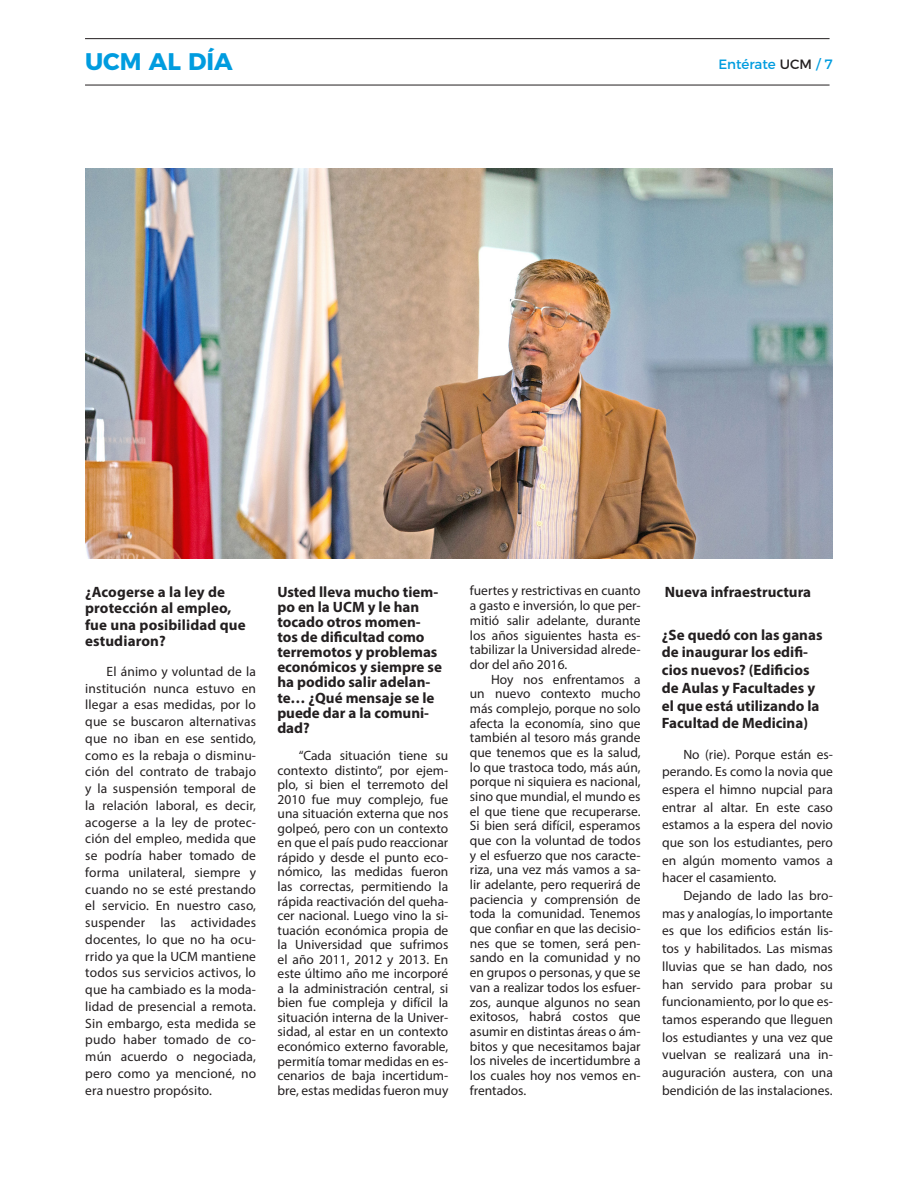
<style>
.page{position:relative;width:918px;height:1188px;background:#fff}
.page>*{position:absolute;margin:0;border:0;box-sizing:border-box;transform-origin:0 0}
.t1{font:700 24px "Montserrat";color:#009cdf}
.Subtitulo_Enterate{font:700 15px/15.1px "Myriad Pro";color:#231f20}
.Texto_Entérate{font:13.5px/14.7px "Myriad Pro";color:#231f20;text-align:justify}
.t2{font:13.5px "Montserrat";color:#009cdf}
.s1{color:#231f20}
</style>
<div class="page">
<hr style="left:85px;top:38px;width:745px;height:1px;background:#231f20">
<hr style="left:85px;top:85px;width:745px;height:1px;background:#231f20">
<img style="left:85px;top:169px;width:748px;height:390px">
<p class="t1" style="left:85px;top:42px;width:149px">UCM AL DÍA</p>
<p class="t2" style="left:718px;top:54px;width:116px">Entérate <span class="s1">UCM</span> / 7</p>
<p class="Subtitulo_Enterate" style="left:85px;top:583px;width:162px;line-height:16.6px">¿Acogerse a la ley de protección al empleo, fue una posibilidad que estudiaron?</p>
<p class="Texto_Entérate" style="left:85px;top:663px;width:172px;line-height:16.8px;text-indent:21px">El ánimo y voluntad de la institución nunca estuvo en llegar a esas medidas, por lo que se buscaron alternativas que no iban en ese sentido, como es la rebaja o disminu&shy;ción del contrato de trabajo y la suspensión temporal de la relación laboral, es decir, acogerse a la ley de protec&shy;ción del empleo, medida que se podría haber tomado de forma unilateral, siempre y cuando no se esté prestando el servicio. En nuestro caso, suspender las actividades docentes, lo que no ha ocu&shy;rrido ya que la UCM mantiene todos sus servicios activos, lo que ha cambiado es la moda&shy;lidad de presencial a remota.<br>Sin embargo, esta medida se pudo haber tomado de co&shy;mún acuerdo o negociada, pero como ya mencioné, no era nuestro propósito.</p>
<p class="Subtitulo_Enterate" style="left:277px;top:583px;width:166px">Usted lleva mucho tiem&shy;po en la UCM y le han tocado otros momen&shy;tos de dificultad como terremotos y problemas económicos y siempre se ha podido salir adelan&shy;te… ¿Qué mensaje se le puede dar a la comuni&shy;dad?</p>
<p class="Texto_Entérate" style="left:278px;top:748px;width:172px;text-indent:21px">“Cada situación tiene su contexto distinto”, por ejem&shy;plo, si bien el terremoto del 2010 fue muy complejo, fue una situación externa que nos golpeó, pero con un contexto en que el país pudo reaccionar rápido y desde el punto eco&shy;nómico, las medidas fueron las correctas, permitiendo la rápida reactivación del queha&shy;cer nacional. Luego vino la si&shy;tuación económica propia de la Universidad que sufrimos el año 2011, 2012 y 2013. En este último año me incorporé a la administración central, si bien fue compleja y difícil la situación interna de la Univer&shy;sidad, al estar en un contexto económico externo favorable, permitía tomar medidas en es&shy;cenarios de baja incertidum&shy;bre, estas medidas fueron muy</p>
<p class="Texto_Entérate" style="left:470px;top:583px;width:172px">fuertes y restrictivas en cuanto a gasto e inversión, lo que per&shy;mitió salir adelante, durante los años siguientes hasta es&shy;tabilizar la Universidad alrede&shy;dor del año 2016.</p>
<p class="Texto_Entérate" style="left:470px;top:671px;width:172px;text-indent:21px">Hoy nos enfrentamos a un nuevo contexto mucho más complejo, porque no solo afecta la economía, sino que también al tesoro más grande que tenemos que es la salud, lo que trastoca todo, más aún, porque ni siquiera es nacional, sino que mundial, el mundo es el que tiene que recuperarse.<br>Si bien será difícil, esperamos que con la voluntad de todos y el esfuerzo que nos caracte&shy;riza, una vez más vamos a sa&shy;lir adelante, pero requerirá de paciencia y comprensión de toda la comunidad. Tenemos que confiar en que las decisio&shy;nes que se tomen, será pen&shy;sando en la comunidad y no en grupos o personas, y que se van a realizar todos los esfuer&shy;zos, aunque algunos no sean exitosos, habrá costos que asumir en distintas áreas o ám&shy;bitos y que necesitamos bajar los niveles de incertidumbre a los cuales hoy nos vemos en&shy;frentados.</p>
<p class="Subtitulo_Enterate" style="left:665px;top:583px;width:148px">Nueva infraestructura</p>
<p class="Subtitulo_Enterate" style="left:662px;top:625px;width:162px;line-height:17.7px">¿Se quedó con las ganas de inaugurar los edifi&shy;cios nuevos? (Edificios de Aulas y Facultades y el que está utilizando la<br>Facultad de Medicina)</p>
<p class="Texto_Entérate" style="left:662px;top:745px;width:172px;line-height:17.7px;text-indent:21px">No (rie). Porque están es&shy;perando. Es como la novia que espera el himno nupcial para entrar al altar. En este caso estamos a la espera del novio que son los estudiantes, pero en algún momento vamos a hacer el casamiento.</p>
<p class="Texto_Entérate" style="left:662px;top:887px;width:172px;line-height:17.7px;text-indent:21px">Dejando de lado las bro&shy;mas y analogías, lo importante es que los edificios están lis&shy;tos y habilitados. Las mismas lluvias que se han dado, nos han servido para probar su funcionamiento, por lo que es&shy;tamos esperando que lleguen los estudiantes y una vez que vuelvan se realizará una in&shy;auguración austera, con una bendición de las instalaciones.</p>
</div>
